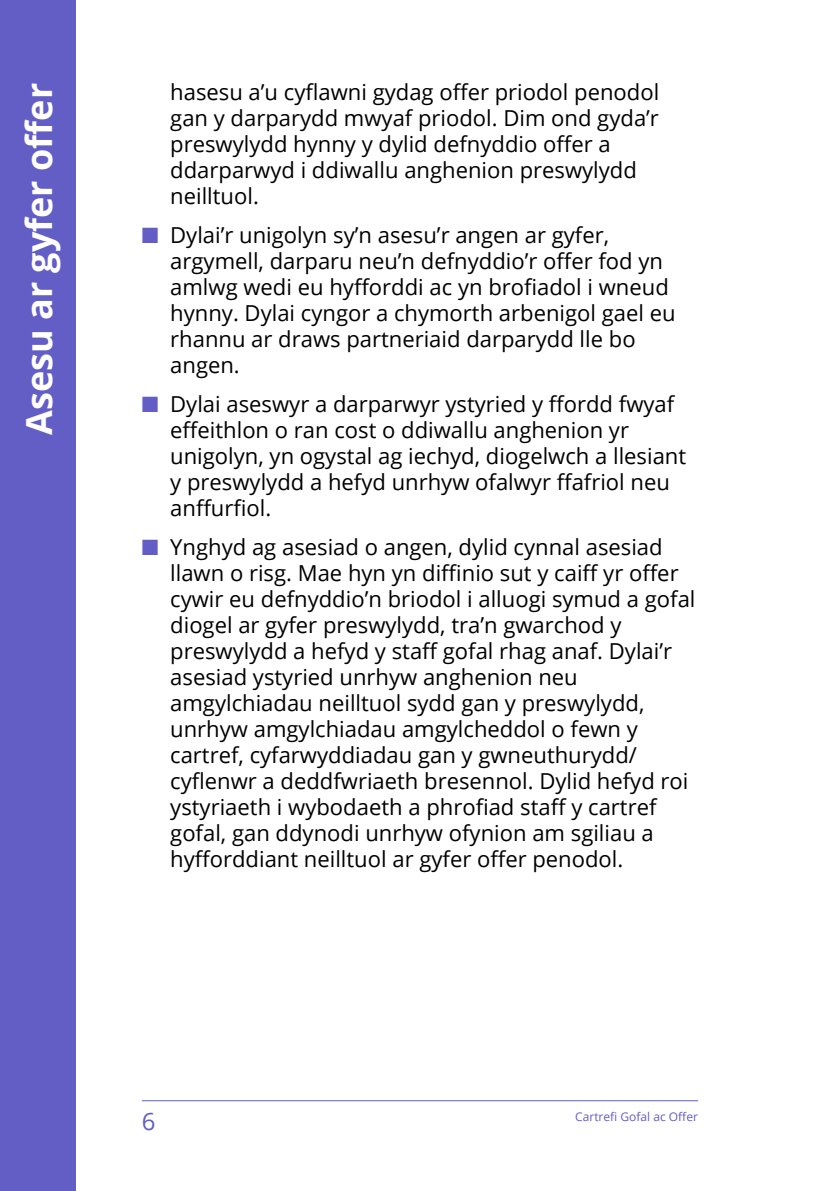
<style>
.page{position:relative;width:840px;height:1191px;background:#fff}
.page>*{position:absolute;margin:0;border:0;box-sizing:border-box;transform-origin:0 0}
.t1{font:700 36px "Open Sans";color:#fff}
.t2{font:24px "Open Sans";color:#635dc6}
.t3{font:22px/26px "Open Sans";color:#000}
.t4{font:12px "Open Sans";color:#635dc6}
.s1{color:#635dc6}
</style>
<div class="page">
<hr style="left:142px;top:1100px;width:555px;height:1px;background:#635dc6">
<div style="left:0;top:0;width:75px;height:1191px;background:#635dc6"></div>
<h1 class="t1" style="left:14px;top:435px;width:353px;rotate:-90deg">Asesu ar gyfer offer</h1>
<p class="t3" style="left:170px;top:78px;width:490px">hasesu a’u cyflawni gydag offer priodol penodol gan y darparydd mwyaf priodol. Dim ond gyda’r preswylydd hynny y dylid defnyddio offer a ddarparwyd i ddiwallu anghenion preswylydd neilltuol.</p>
<p class="t3" style="left:170px;top:221px;width:506px;text-indent:-28px"><span class="s1">■</span> Dylai’r unigolyn sy’n asesu’r angen ar gyfer, argymell, darparu neu’n defnyddio’r offer fod yn amlwg wedi eu hyfforddi ac yn brofiadol i wneud hynny. Dylai cyngor a chymorth arbenigol gael eu rhannu ar draws partneriaid darparydd lle bo angen.</p>
<p class="t3" style="left:170px;top:391px;width:517px;text-indent:-28px"><span class="s1">■</span> Dylai aseswyr a darparwyr ystyried y ffordd fwyaf effeithlon o ran cost o ddiwallu anghenion yr unigolyn, yn ogystal ag iechyd, diogelwch a llesiant y preswylydd a hefyd unrhyw ofalwyr ffafriol neu anffurfiol.</p>
<p class="t3" style="left:170px;top:534px;width:526px;text-indent:-28px"><span class="s1">■</span> Ynghyd ag asesiad o angen, dylid cynnal asesiad llawn o risg. Mae hyn yn diffinio sut y caiff yr offer cywir eu defnyddio’n briodol i alluogi symud a gofal diogel ar gyfer preswylydd, tra’n gwarchod y preswylydd a hefyd y staff gofal rhag anaf. Dylai’r asesiad ystyried unrhyw anghenion neu amgylchiadau neilltuol sydd gan y preswylydd, unrhyw amgylchiadau amgylcheddol o fewn y cartref, cyfarwyddiadau gan y gwneuthurydd/ cyflenwr a deddfwriaeth bresennol. Dylid hefyd roi ystyriaeth i wybodaeth a phrofiad staff y cartref gofal, gan ddynodi unrhyw ofynion am sgiliau a hyfforddiant neilltuol ar gyfer offer penodol.</p>
<p class="t2" style="left:142px;top:1104px;width:15px">6</p>
<p class="t4" style="left:575px;top:1108px;width:124px">Cartrefi Gofal ac Offer</p>
</div>
